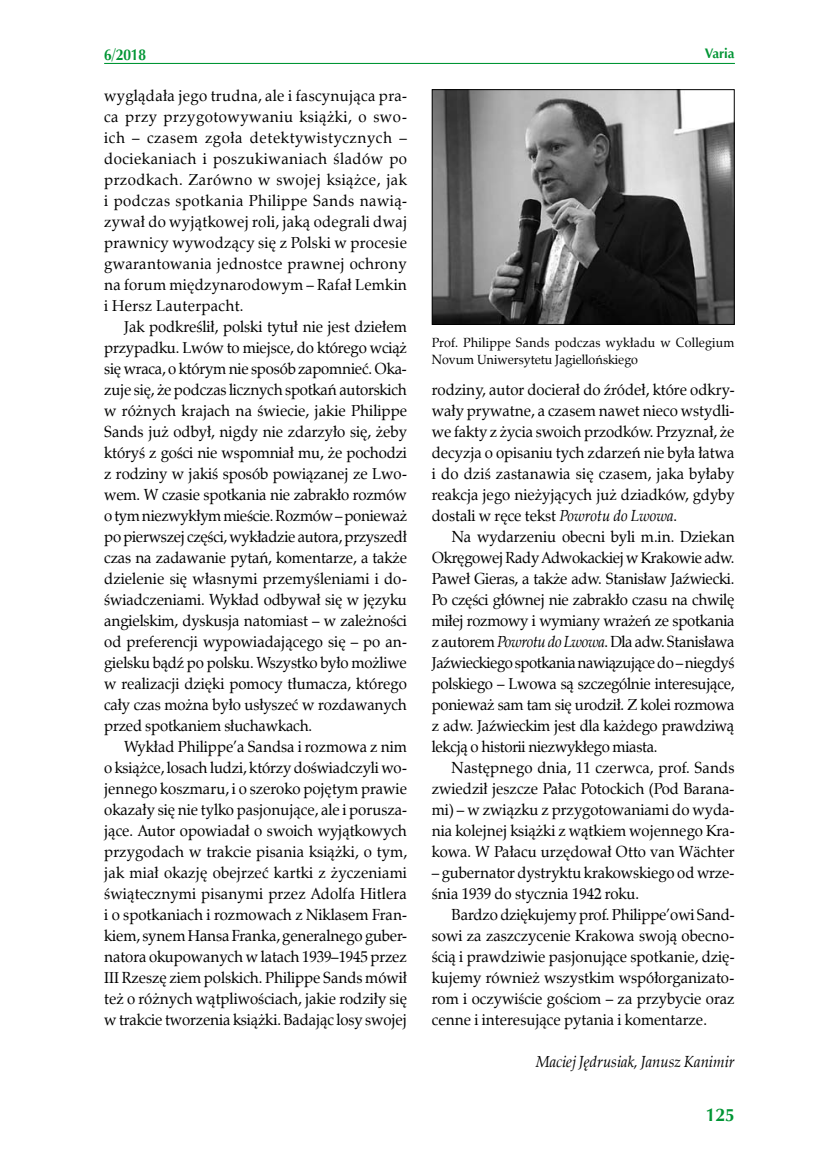
<style>
.page{position:relative;width:819px;height:1166px;background:#fff}
.page>*{position:absolute;margin:0;border:0;box-sizing:border-box;transform-origin:0 0}
.t1{font:700 18.38px "Zapf Humnst EUX";color:#009534;scale:.95 1}
.t2{font:15.75px/21px "Zapf Calligr EUX";color:#000;text-align:justify;scale:.95 1}
.t3{font:italic 15.75px "Zapf Calligr EUX";color:#000;scale:.95 1}
.t4{font:700 15.75px "Zapf Humnst EUX";color:#009534;scale:.88 1}
.t5{font:700 14px "Zapf Humnst EUX";color:#009534;scale:.95 1}
.t6{font:13.12px/17.5px "Zapf Calligr EUX";letter-spacing:.015em;color:#000;scale:.95 1}
.s1{font-style:italic}
</style>
<div class="page">
<hr style="left:104px;top:63px;width:630px;height:1px;background:#009534">
<img style="left:434px;top:91px;width:298px;height:232px">
<div style="left:432px;top:89px;width:302px;height:236px;border:1px solid #000"></div>
<p class="t4" style="left:104px;top:44px;width:49px">6/2018</p>
<p class="t2" style="left:104px;top:85px;width:320px">wyglądała jego trudna, ale i fascynująca pra&shy;ca przy przygotowywaniu książki, o swo&shy;ich – czasem zgoła detektywistycznych – dociekaniach i poszukiwaniach śladów po przodkach. Zarówno w swojej książce, jak i podczas spotkania Philippe Sands nawią&shy;zywał do wyjątkowej roli, jaką odegrali dwaj prawnicy wywodzący się z Polski w procesie gwarantowania jednostce prawnej ochrony na forum międzynarodowym – Rafał Lemkin i Hersz Lauterpacht.</p>
<p class="t2" style="left:104px;top:316px;width:320px;text-indent:20px">Jak podkreślił, polski tytuł nie jest dziełem przypadku. Lwów to miejsce, do którego wciąż się wraca, o którym nie sposób zapomnieć. Oka&shy;zuje się, że podczas licznych spotkań autorskich w różnych krajach na świecie, jakie Philippe Sands już odbył, nigdy nie zdarzyło się, żeby któryś z gości nie wspomniał mu, że pochodzi z rodziny w jakiś sposób powiązanej ze Lwo&shy;wem. W czasie spotkania nie zabrakło rozmów otym niezwykłym mieście. Rozmów – ponieważ po pierwszej części, wykładzie autora, przyszedł czas na zadawanie pytań, komentarze, a także dzielenie się własnymi przemyśleniami i do&shy;świadczeniami. Wykład odbywał się w języku angielskim, dyskusja natomiast – w zależności od preferencji wypowiadającego się – po an&shy;gielsku bądź po polsku. Wszystko było możliwe w realizacji dzięki pomocy tłumacza, którego cały czas można było usłyszeć w rozdawanych przed spotkaniem słuchawkach.</p>
<p class="t2" style="left:104px;top:736px;width:320px;text-indent:20px">Wykład Philippe’a Sandsa i rozmowa z nim o książce, losach ludzi, którzy doświadczyli wo&shy;jennego koszmaru, i o szeroko pojętym prawie okazały się nie tylko pasjonujące, ale i porusza&shy;jące. Autor opowiadał o swoich wyjątkowych przygodach w trakcie pisania książki, o tym, jak miał okazję obejrzeć kartki z życzeniami świątecznymi pisanymi przez Adolfa Hitlera i o spotkaniach i rozmowach z Niklasem Fran&shy;kiem, synem Hansa Franka, generalnego guber&shy;natora okupowanych w latach 1939–1945 przez III Rzeszę ziem polskich. Philippe Sands mówił też o różnych wątpliwościach, jakie rodziły się w trakcie tworzenia książki. Badając losy swojej</p>
<p class="t5" style="left:705px;top:44px;width:32px">Varia</p>
<p class="t6" style="left:432px;top:334px;width:320px">Prof. Philippe Sands podczas wykładu w Collegium<br>Novum Uniwersytetu Jagiellońskiego</p>
<p class="t2" style="left:432px;top:379px;width:320px">rodziny, autor docierał do źródeł, które odkry&shy;wały prywatne, a czasem nawet nieco wstydli&shy;we fakty z życia swoich przodków. Przyznał, że decyzja o opisaniu tych zdarzeń nie była łatwa i do dziś zastanawia się czasem, jaka byłaby reakcja jego nieżyjących już dziadków, gdyby dostali w ręce tekst <span class="s1">Powrotu do Lwowa</span>.</p>
<p class="t2" style="left:432px;top:526px;width:320px;text-indent:20px">Na wydarzeniu obecni byli m.in. Dziekan Okręgowej Rady Adwokackiej w Krakowie adw.<br>Paweł Gieras, a także adw. Stanisław Jaźwiecki.<br>Po części głównej nie zabrakło czasu na chwilę miłej rozmowy i wymiany wrażeń ze spotkania z autorem <span class="s1">Powrotu do Lwowa</span>. Dla adw. Stanisława Jaźwieckiego spotkania nawiązujące do – niegdyś polskiego – Lwowa są szczególnie interesujące, ponieważ sam tam się urodził. Z kolei rozmowa z adw. Jaźwieckim jest dla każdego prawdziwą lekcją o historii niezwykłego miasta.</p>
<p class="t2" style="left:432px;top:756px;width:320px;text-indent:20px">Następnego dnia, 11 czerwca, prof. Sands zwiedził jeszcze Pałac Potockich (Pod Barana&shy;mi) – w związku z przygotowaniami do wyda&shy;nia kolejnej książki z wątkiem wojennego Kra&shy;kowa. W Pałacu urzędował Otto van Wächter</p>
<p class="t2" style="left:432px;top:861px;width:320px">– gubernator dystryktu krakowskiego od wrze&shy;śnia 1939 do stycznia 1942 roku.</p>
<p class="t2" style="left:432px;top:903px;width:320px;text-indent:20px">Bardzo dziękujemy prof. Philippe’owi Sand&shy;sowi za zaszczycenie Krakowa swoją obecno&shy;ścią i prawdziwie pasjonujące spotkanie, dzię&shy;kujemy również wszystkim współorganizato&shy;rom i oczywiście gościom – za przybycie oraz cenne i interesujące pytania i komentarze.</p>
<p class="t3" style="left:536px;top:1051px;width:211px">Maciej Jędrusiak, Janusz Kanimir</p>
<p class="t1" style="left:705px;top:1103px;width:32px">125</p>
</div>
